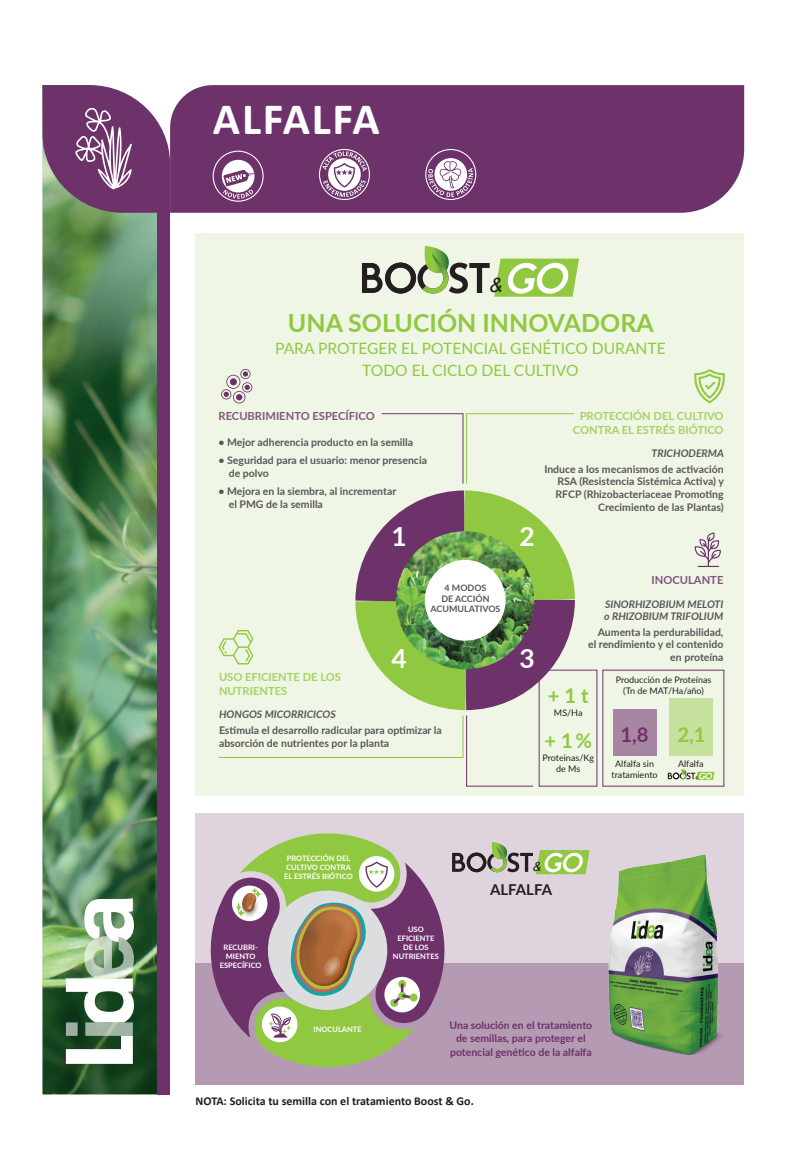
<style>
.page{position:relative;width:808px;height:1149px;background:#fff}
.page>*{position:absolute;margin:0;border:0;box-sizing:border-box;transform-origin:0 0}
.t1{font:700 45px "Calibri";letter-spacing:.04em;color:#fff}
.Titres_pages{font:700 26.4px "Lato";color:#fff}
.Titres_pages-2{font:700 25.05px "Lato";color:#91c841}
.Titres_pages-3{font:700 20.25px "Lato";color:#91c841}
.Titres_pages-4{font:700 20.25px "Lato";color:#6e326b}
.t2{font:italic 19.8px "Arial";color:#231f20}
.Titres_pages-5{font:15.6px/21.9px "Lato";color:#91c841;text-align:center}
.Titres_pages-6{font:700 15px "Lato";color:#231f20}
.t3{font:italic 12.45px "Arial";color:#231f20}
.t4{font:700 12px "Calibri";color:#231f20}
.Texte_courant{font:700 11.1px/13.4px "Lato";color:#a7d165;text-align:right}
.Texte_courant-2{font:700 11.1px "Lato";color:#82547f}
.Texte_courant-3{font:700 10.5px/12.6px "Lato";color:#57585a;text-align:right}
.Texte_courant-4{font:700 10.5px/13.5px "Lato";color:#6e326b;text-align:center}
.Texte_courant-5{font:italic 700 10.5px/12.6px "Lato";color:#57585a}
.Texte_tableau{font:9px/10.8px "Lato";color:#231f20;text-align:center}
.Texte_courant-6{font:700 9px/10.6px "Lato";color:#57585a;text-align:center}
.Texte_courant-7{font:700 7.5px/9px "Lato";color:#fff;text-align:center}
.t5{font:italic 4.2px "Arial";color:#231f20}
</style>
<div class="page">
<div style="left:196px;top:813px;width:548px;height:271px;background:#b49ab2"></div>
<div style="left:196px;top:813px;width:548px;height:149px;background:#dfd4de"></div>
<img style="left:43px;top:213px;width:114px;height:880px">
<svg style="left:43px;top:85px;width:127px;height:128px"></svg>
<div style="left:157px;top:170px;width:13px;height:924px;background:#6e326b"></div>
<div style="left:170px;top:85px;width:574px;height:128px;background:#6e326b"></div>
<svg style="left:425px;top:149px;width:51px;height:51px"></svg>
<div style="left:426px;top:150px;width:49px;height:49px;background:#6e326b;border-radius:50%"></div>
<div style="left:434px;top:158px;width:33px;height:33px;background:#fff;border-radius:50%"></div>
<svg style="left:428px;top:161px;width:45px;height:36px"></svg>
<svg style="left:213px;top:151px;width:51px;height:51px"></svg>
<div style="left:214px;top:152px;width:49px;height:48px;background:#6e326b;border-radius:50%"></div>
<div style="left:222px;top:160px;width:32px;height:32px;background:#fff;border-radius:50%"></div>
<svg style="left:223px;top:170px;width:31px;height:29px"></svg>
<div style="left:196px;top:233px;width:548px;height:563px;background:#eff6e5"></div>
<svg style="left:362px;top:246px;width:217px;height:50px"></svg>
<svg style="left:202px;top:833px;width:388px;height:235px"></svg>
<div style="left:669px;top:697px;width:44px;height:58px;background:#c6e09d"></div>
<svg style="left:668px;top:769px;width:46px;height:10px"></svg>
<div style="left:613px;top:708px;width:43px;height:47px;background:#a686a3"></div>
<svg style="left:695px;top:532px;width:26px;height:35px"></svg>
<svg style="left:221px;top:369px;width:31px;height:34px"></svg>
<div style="left:230px;top:378px;width:7px;height:7px;background:#6e326b;border-radius:50%"></div>
<svg style="left:694px;top:369px;width:31px;height:34px"></svg>
<svg style="left:218px;top:413px;width:379px;height:373px"></svg>
<div style="left:425px;top:559px;width:80px;height:81px;background:#fff;border-radius:50%"></div>
<svg style="left:319px;top:149px;width:51px;height:51px"></svg>
<svg style="left:320px;top:150px;width:49px;height:49px"></svg>
<svg style="left:322px;top:151px;width:45px;height:46px"></svg>
<img style="left:604px;top:854px;width:128px;height:201px">
<img style="left:66px;top:898px;width:68px;height:165px">
<p class="t1" style="left:213px;top:90px;width:168px">ALFALFA</p>
<p class="t2" style="left:489px;top:272px;width:20px">&amp;</p>
<p class="Titres_pages-2" style="left:288px;top:304px;width:367px">UNA SOLUCIÓN INNOVADORA</p>
<p class="Titres_pages-5" style="left:275px;top:337px;width:392px">PARA PROTEGER EL POTENCIAL GENÉTICO DURANTE<br>TODO EL CICLO DEL CULTIVO</p>
<p class="Texte_courant-2" style="left:219px;top:408px;width:158px">RECUBRIMIENTO ESPECÍFICO</p>
<p class="Texte_courant-3" style="left:219px;top:435px;width:196px">• Mejor adherencia producto en la semilla</p>
<p class="Texte_courant-3" style="left:219px;top:453px;width:210px">• Seguridad para el usuario: menor presencia</p>
<p class="Texte_courant-3" style="left:229px;top:466px;width:42px">de polvo</p>
<p class="Texte_courant-3" style="left:219px;top:484px;width:179px">• Mejora en la siembra, al incrementar</p>
<p class="Texte_courant-3" style="left:229px;top:497px;width:96px">el PMG de la semilla</p>
<p class="Titres_pages" style="left:391px;top:517px;width:17px">1</p>
<p class="Titres_pages" style="left:391px;top:638px;width:17px">4</p>
<p class="Texte_courant-6" style="left:430px;top:581px;width:71px">4 MODOS<br>DE ACCIÓN<br>ACUMULATIVOS</p>
<p class="Texte_courant" style="left:219px;top:670px;width:123px;text-align:left">USO EFICIENTE DE LOS<br>NUTRIENTES</p>
<p class="Texte_courant-5" style="left:219px;top:707px;width:118px">HONGOS MICORRICICOS</p>
<p class="Texte_courant-3" style="left:219px;top:723px;width:224px;text-align:left">Estimula el desarrollo radicular para optimizar la absorción de nutrientes por la planta</p>
<p class="Titres_pages" style="left:520px;top:517px;width:17px">2</p>
<p class="Texte_courant" style="left:573px;top:409px;width:152px">PROTECCIÓN DEL CULTIVO<br>CONTRA EL ESTRÉS BIÓTICO</p>
<p class="Texte_courant-5" style="left:651px;top:446px;width:74px">TRICHODERMA</p>
<p class="Texte_courant-3" style="left:544px;top:462px;width:181px">Induce a los mecanismos de activación RSA (Resistencia Sistémica Activa) y RFCP (Rhizobacteriaceae Promoting Crecimiento de las Plantas)</p>
<p class="Titres_pages" style="left:520px;top:638px;width:17px">3</p>
<p class="Texte_courant-2" style="left:651px;top:571px;width:73px">INOCULANTE</p>
<p class="Texte_courant-5" style="left:604px;top:596px;width:121px">SINORHIZOBIUM MELOTI o RHIZOBIUM TRIFOLIUM</p>
<p class="Texte_courant-3" style="left:588px;top:625px;width:137px">Aumenta la perdurabilidad, el rendimiento y el contenido en proteína</p>
<p class="Texte_tableau" style="left:616px;top:673px;width:97px">Producción de Proteínas (Tn de MAT/Ha/año)</p>
<p class="Titres_pages-3" style="left:548px;top:680px;width:42px">+ 1 t</p>
<p class="Texte_tableau" style="left:554px;top:707px;width:30px">MS/Ha</p>
<p class="Titres_pages-3" style="left:544px;top:725px;width:49px">+ 1 %</p>
<p class="Texte_tableau" style="left:542px;top:752px;width:53px">Proteinas/Kg de Ms</p>
<p class="Titres_pages-4" style="left:620px;top:720px;width:30px">1,8</p>
<p class="Titres_pages-3" style="left:677px;top:720px;width:30px">2,1</p>
<p class="Texte_tableau" style="left:611px;top:757px;width:48px">Alfalfa sin tratamiento</p>
<p class="Texte_tableau" style="left:678px;top:757px;width:27px">Alfalfa</p>
<p class="t5" style="left:695px;top:774px;width:5px">&amp;</p>
<p class="Texte_courant-7" style="left:284px;top:853px;width:70px">PROTECCIÓN DEL<br>CULTIVO CONTRA<br>EL ESTRÉS BIÓTICO</p>
<p class="t3" style="left:532px;top:858px;width:13px">&amp;</p>
<p class="Texte_courant-7" style="left:220px;top:941px;width:43px">RECUBRI-<br>MIENTO<br>ESPECÍFICO</p>
<p class="Texte_courant-7" style="left:393px;top:923px;width:47px">USO<br>EFICIENTE<br>DE LOS<br>NUTRIENTES</p>
<p class="Titres_pages-6" style="left:490px;top:878px;width:64px">ALFALFA</p>
<p class="Texte_courant-7" style="left:313px;top:1023px;width:50px">INOCULANTE</p>
<p class="Texte_courant-4" style="left:449px;top:1017px;width:144px">Una solución en el tratamiento de semillas, para proteger el potencial genético de la alfalfa</p>
<p class="t4" style="left:196px;top:1092px;width:280px">NOTA: Solicita tu semilla con el tratamiento Boost &amp; Go.</p>
</div>
